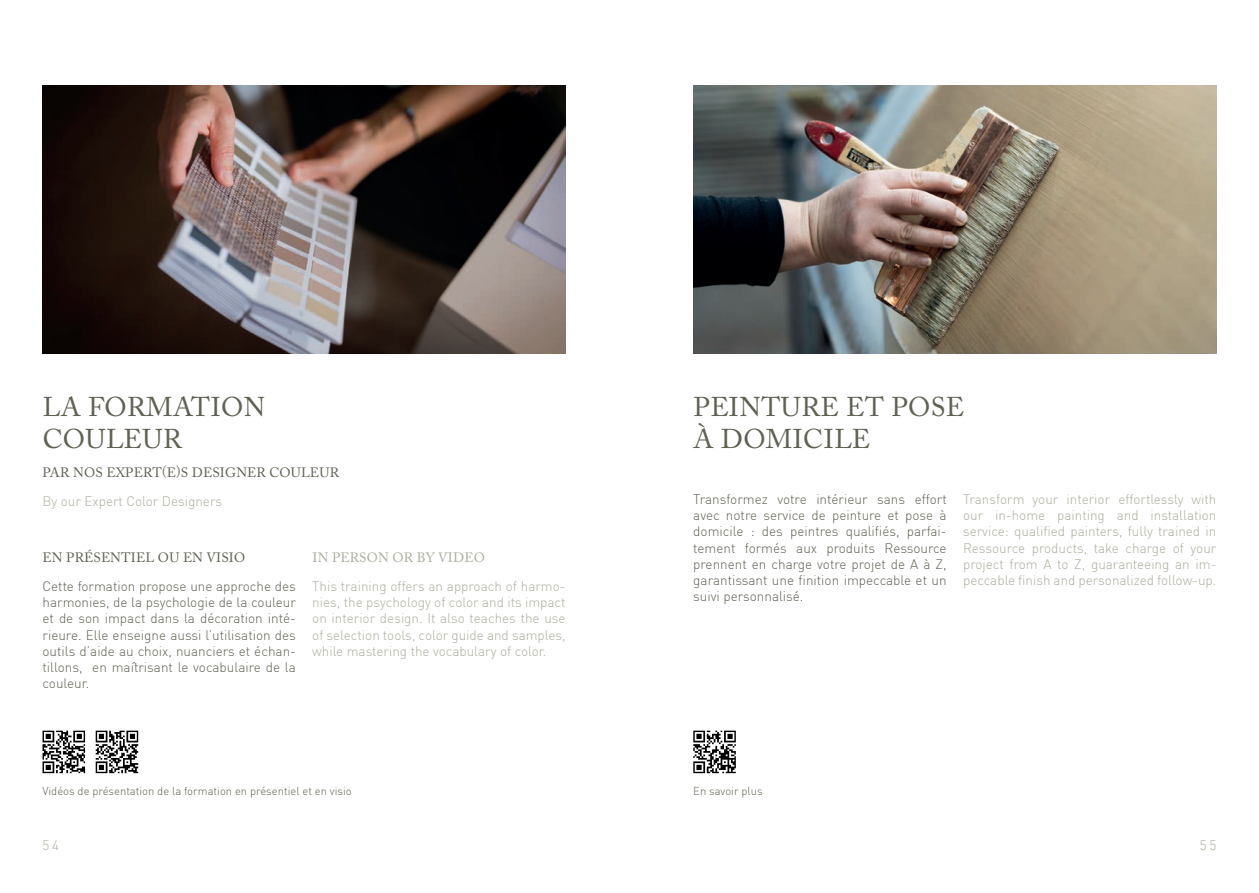
<style>
.page{position:relative;width:1259px;height:893px;background:#fff}
.page>*{position:absolute;margin:0;border:0;box-sizing:border-box;transform-origin:0 0}
.t1{font:27px/32.4px "Adobe Caslon Pro";letter-spacing:.015em;color:#606153}
.t2{font:300 13.5px/16.2px "DIN";color:#606153;text-align:justify}
.TITRE{font:300 13.5px/16.2px "DIN";color:#acad9d;text-align:justify}
.TITRE-2{font:13.5px "Adobe Caslon Pro";letter-spacing:.015em;color:#606153}
.t3{font:13.5px "Adobe Caslon Pro";letter-spacing:.015em;color:#acad9d}
.TITRE-3{font:300 11.25px "DIN";color:#606153}
</style>
<div class="page">
<img style="left:693px;top:85px;width:523px;height:269px">
<svg style="left:693px;top:731px;width:43px;height:42px"></svg>
<svg style="left:43px;top:731px;width:42px;height:42px"></svg>
<svg style="left:96px;top:731px;width:42px;height:42px"></svg>
<img style="left:43px;top:85px;width:523px;height:269px">
<p class="t1" style="left:43px;top:390px;width:224px">LA FORMATION<br>COULEUR</p>
<p class="TITRE-2" style="left:43px;top:465px;width:298px">PAR NOS EXPERT(E)S DESIGNER COULEUR</p>
<p class="TITRE" style="left:43px;top:493px;width:181px">By our Expert Color Designers</p>
<p class="TITRE-2" style="left:43px;top:549px;width:204px">EN PRÉSENTIEL OU EN VISIO</p>
<p class="t2" style="left:43px;top:578px;width:255px">Cette formation propose une approche des harmonies, de la psychologie de la couleur et de son impact dans la décoration inté&shy;rieure. Elle enseigne aussi l’utilisation des outils d’aide au choix, nuanciers et échan&shy;tillons, en maîtrisant le vocabulaire de la couleur.</p>
<p class="t3" style="left:312px;top:549px;width:174px">IN PERSON OR BY VIDEO</p>
<p class="TITRE" style="left:312px;top:578px;width:255px">This training offers an approach of harmo&shy;nies, the psychology of color and its impact on interior design. It also teaches the use of selection tools, color guide and samples, while mastering the vocabulary of color.</p>
<p class="TITRE-3" style="left:43px;top:784px;width:311px">Vidéos de présentation de la formation en présentiel et en visio</p>
<p class="t1" style="left:693px;top:390px;width:272px">PEINTURE ET POSE<br>À DOMICILE</p>
<p class="t2" style="left:693px;top:491px;width:255px">Transformez votre intérieur sans effort avec notre service de peinture et pose à domicile : des peintres qualifiés, parfai&shy;tement formés aux produits Ressource prennent en charge votre projet de A à Z, garantissant une finition impeccable et un suivi personnalisé.</p>
<p class="TITRE" style="left:963px;top:491px;width:255px">Transform your interior effortlessly with our in-home painting and installation service: qualified painters, fully trained in Ressource products, take charge of your project from A to Z, guaranteeing an im&shy;peccable finish and personalized follow-up.</p>
<p class="TITRE-3" style="left:693px;top:784px;width:71px">En savoir plus</p>
<p class="TITRE" style="left:43px;top:837px;width:18px">54</p>
<p class="TITRE" style="left:1199px;top:837px;width:18px">55</p>
</div>
